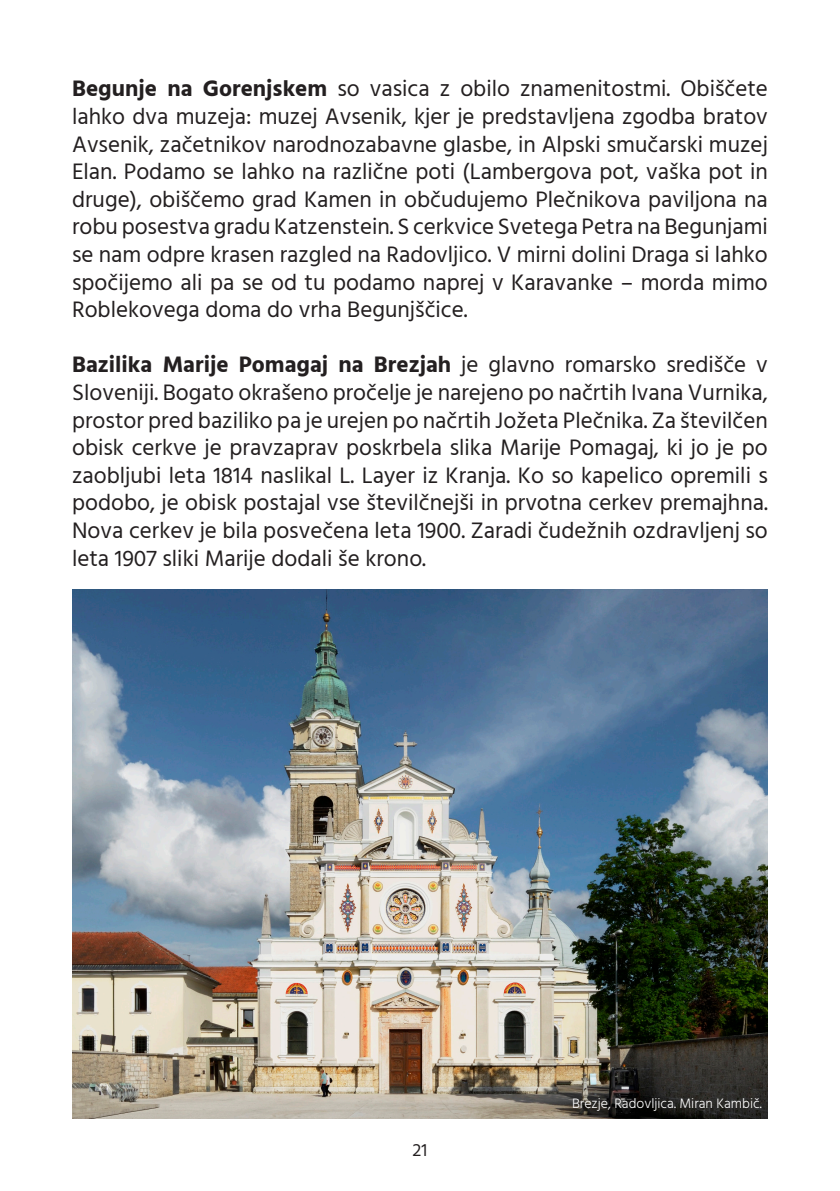
<style>
.page{position:relative;width:840px;height:1191px;background:#fff}
.page>*{position:absolute;margin:0;border:0;box-sizing:border-box;transform-origin:0 0}
.t1{font:23px/27.6px "Hind";color:#231f20;text-align:justify}
.t2{font:18px "Hind";color:#231f20}
.t3{font:300 14px "Hind";color:#fff}
.s1{font-weight:700}
</style>
<div class="page">
<img style="left:72px;top:590px;width:695px;height:529px">
<p class="t1" style="left:72px;top:76px;width:697px"><span class="s1">Begunje na Gorenjskem</span> so vasica z obilo znamenitostmi. Obiščete lahko dva muzeja: muzej Avsenik, kjer je predstavljena zgodba bratov Avsenik, začetnikov narodnozabavne glasbe, in Alpski smučarski muzej Elan. Podamo se lahko na različne poti (Lambergova pot, vaška pot in druge), obiščemo grad Kamen in občudujemo Plečnikova paviljona na robu posestva gradu Katzenstein. S cerkvice Svetega Petra na Begunjami se nam odpre krasen razgled na Radovljico. V mirni dolini Draga si lahko spočijemo ali pa se od tu podamo naprej v Karavanke – morda mimo Roblekovega doma do vrha Begunjščice.</p>
<p class="t1" style="left:72px;top:352px;width:697px"><span class="s1">Bazilika Marije Pomagaj na Brezjah</span> je glavno romarsko središče v Sloveniji. Bogato okrašeno pročelje je narejeno po načrtih Ivana Vurnika, prostor pred baziliko pa je urejen po načrtih Jožeta Plečnika. Za številčen obisk cerkve je pravzaprav poskrbela slika Marije Pomagaj, ki jo je po zaobljubi leta 1814 naslikal L. Layer iz Kranja. Ko so kapelico opremili s podobo, je obisk postajal vse številčnejši in prvotna cerkev premajhna.<br>Nova cerkev je bila posvečena leta 1900. Zaradi čudežnih ozdravljenj so leta 1907 sliki Marije dodali še krono.</p>
<p class="t2" style="left:412px;top:1137px;width:16px">21</p>
<p class="t3" style="left:571px;top:1094px;width:191px">Brezje, Radovljica. Miran Kambič.</p>
</div>
